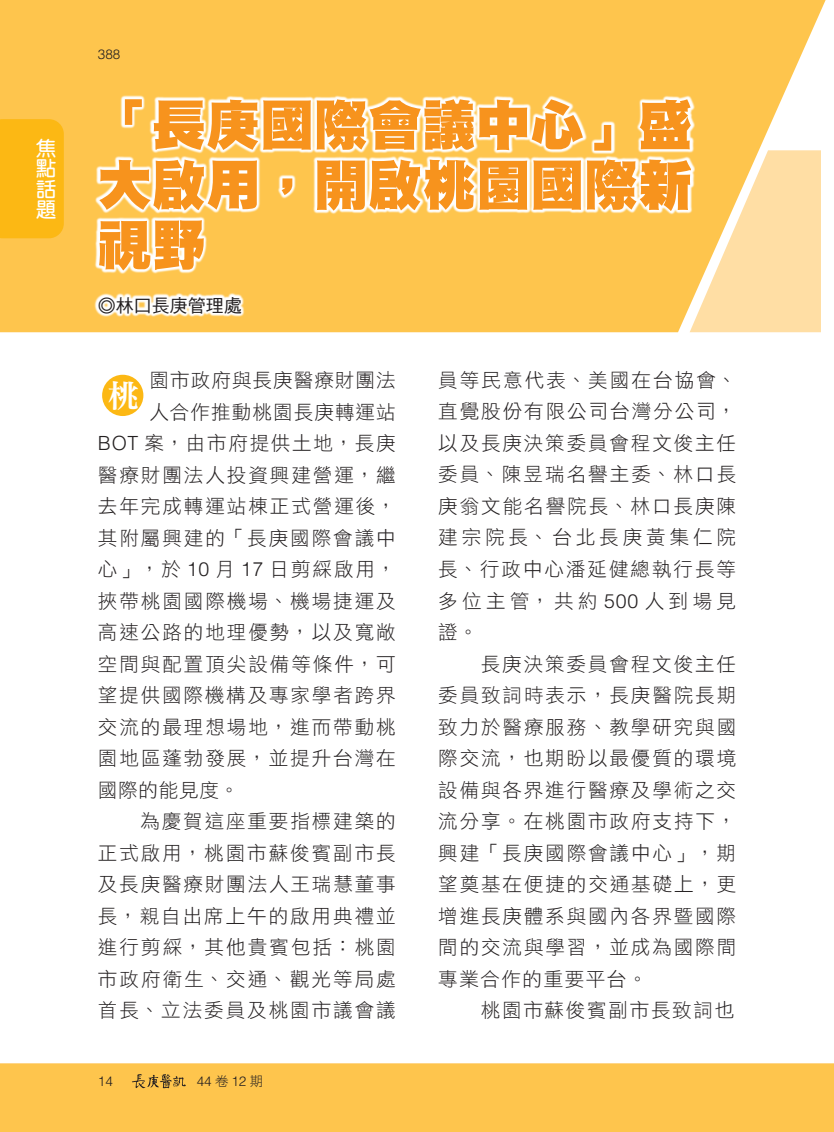
<style>
.page{position:relative;width:834px;height:1132px;background:#fff}
.page>*{position:absolute;margin:0;border:0;box-sizing:border-box;transform-origin:0 0}
.t1{font:54px/60px "DF Hei Std W12";color:#f7931d;text-align:justify}
.t2{font:31.5px "DF Ming Std W9";color:#fff}
.t3{font:700 20.25px/20.2px "AR Yuan B5";color:#fff;text-align:justify}
.t4{font:19.5px/31.5px "DF Hei Std W3";letter-spacing:.1em;color:#231f20;text-align:justify}
.t5{font:19.5px "DF Hei Std W3";letter-spacing:.055em;color:#231f20}
.t6{font:18px "DF Hei Std W5";color:#231f20}
.t7{font:300 13.5px "Helvetica LT Std";color:#231f20}
.s1{font-family:"Helvetica LT Std";font-weight:300}
.s2{font-family:"DF Hei Std W3";font-weight:400}
</style>
<div class="page">
<div style="left:0;top:1063px;width:833px;height:68px;background:#fec54d"></div>
<div style="left:0;top:0;width:825px;height:332px;background:#fec54d"></div>
<svg style="left:689px;top:150px;width:132px;height:182px"></svg>
<div style="left:102px;top:374px;width:41px;height:42px;background:#fcb814;border-radius:50%"></div>
<svg style="left:95px;top:95px;width:600px;height:222px;fill:#fec651"></svg>
<div style="left:821px;top:13px;width:12px;height:344px;background:#fff"></div>
<svg style="left:132px;top:1073px;width:54px;height:14px"></svg>
<div style="left:0;top:119px;width:64px;height:119px;background:#fcb814"></div>
<p class="t3" style="left:36px;top:138px;width:21px">焦點話題</p>
<p class="t7" style="left:98px;top:46px;width:24px">388</p>
<h1 class="t1" style="left:98px;top:94px;width:595px">「長庚國際會議中心」盛大啟用，開啟桃園國際新視野</h1>
<p class="t6" style="left:98px;top:295px;width:145px">◎林口長庚管理處</p>
<p class="t5" style="left:150px;top:369px;width:247px">園市政府與長庚醫療財團法</p>
<p class="t5" style="left:149px;top:401px;width:248px">人合作推動桃園長庚轉運站</p>
<p class="t4" style="left:98px;top:427px;width:299px"><span class="s1">BOT</span> 案，由市府提供土地，長庚</p>
<p class="t4" style="left:98px;top:458px;width:299px">醫療財團法人投資興建營運，繼</p>
<p class="t4" style="left:98px;top:490px;width:299px">去年完成轉運站棟正式營運後，</p>
<p class="t4" style="left:98px;top:521px;width:299px">其附屬興建的「長庚國際會議中</p>
<p class="t4" style="left:98px;top:553px;width:299px">心」，於 <span class="s1">10</span> 月 <span class="s1">17</span> 日剪綵啟用，</p>
<p class="t4" style="left:98px;top:584px;width:299px">挾帶桃園國際機場、機場捷運及</p>
<p class="t4" style="left:98px;top:616px;width:299px">高速公路的地理優勢，以及寬敞</p>
<p class="t4" style="left:98px;top:647px;width:299px">空間與配置頂尖設備等條件，可</p>
<p class="t4" style="left:98px;top:679px;width:299px">望提供國際機構及專家學者跨界</p>
<p class="t4" style="left:98px;top:710px;width:299px">交流的最理想場地，進而帶動桃</p>
<p class="t4" style="left:98px;top:742px;width:299px">園地區蓬勃發展，並提升台灣在</p>
<p class="t4" style="left:98px;top:773px;width:143px">國際的能見度。</p>
<p class="t4" style="left:140px;top:805px;width:257px">為慶賀這座重要指標建築的</p>
<p class="t4" style="left:98px;top:836px;width:299px">正式啟用，桃園市蘇俊賓副市長</p>
<p class="t4" style="left:98px;top:868px;width:299px">及長庚醫療財團法人王瑞慧董事</p>
<p class="t4" style="left:98px;top:899px;width:299px">長，親自出席上午的啟用典禮並</p>
<p class="t4" style="left:98px;top:930px;width:299px">進行剪綵，其他貴賓包括：桃園</p>
<p class="t4" style="left:98px;top:962px;width:299px">市政府衛生、交通、觀光等局處</p>
<p class="t4" style="left:98px;top:993px;width:299px">首長、立法委員及桃園市議會議</p>
<h2 class="t2" style="left:108px;top:378px;width:33px">桃</h2>
<p class="t7" style="left:98px;top:1072px;width:17px">14</p>
<p class="t7" style="left:197px;top:1072px;width:68px">44<span class="s2">卷</span>12<span class="s2">期</span></p>
<p class="t4" style="left:438px;top:363px;width:299px">員等民意代表、美國在台協會、直覺股份有限公司台灣分公司，以及長庚決策委員會程文俊主任委員、陳昱瑞名譽主委、林口長庚翁文能名譽院長、林口長庚陳建宗院長、台北長庚黃集仁院長、行政中心潘延健總執行長等多位主管，共約 <span class="s1">500</span> 人到場見證。</p>
<p class="t4" style="left:438px;top:647px;width:299px;text-indent:43px">長庚決策委員會程文俊主任委員致詞時表示，長庚醫院長期致力於醫療服務、教學研究與國際交流，也期盼以最優質的環境設備與各界進行醫療及學術之交流分享。在桃園市政府支持下，興建「長庚國際會議中心」，期望奠基在便捷的交通基礎上，更增進長庚體系與國內各界暨國際間的交流與學習，並成為國際間專業合作的重要平台。</p>
<p class="t4" style="left:480px;top:993px;width:255px">桃園市蘇俊賓副市長致詞也</p>
</div>
